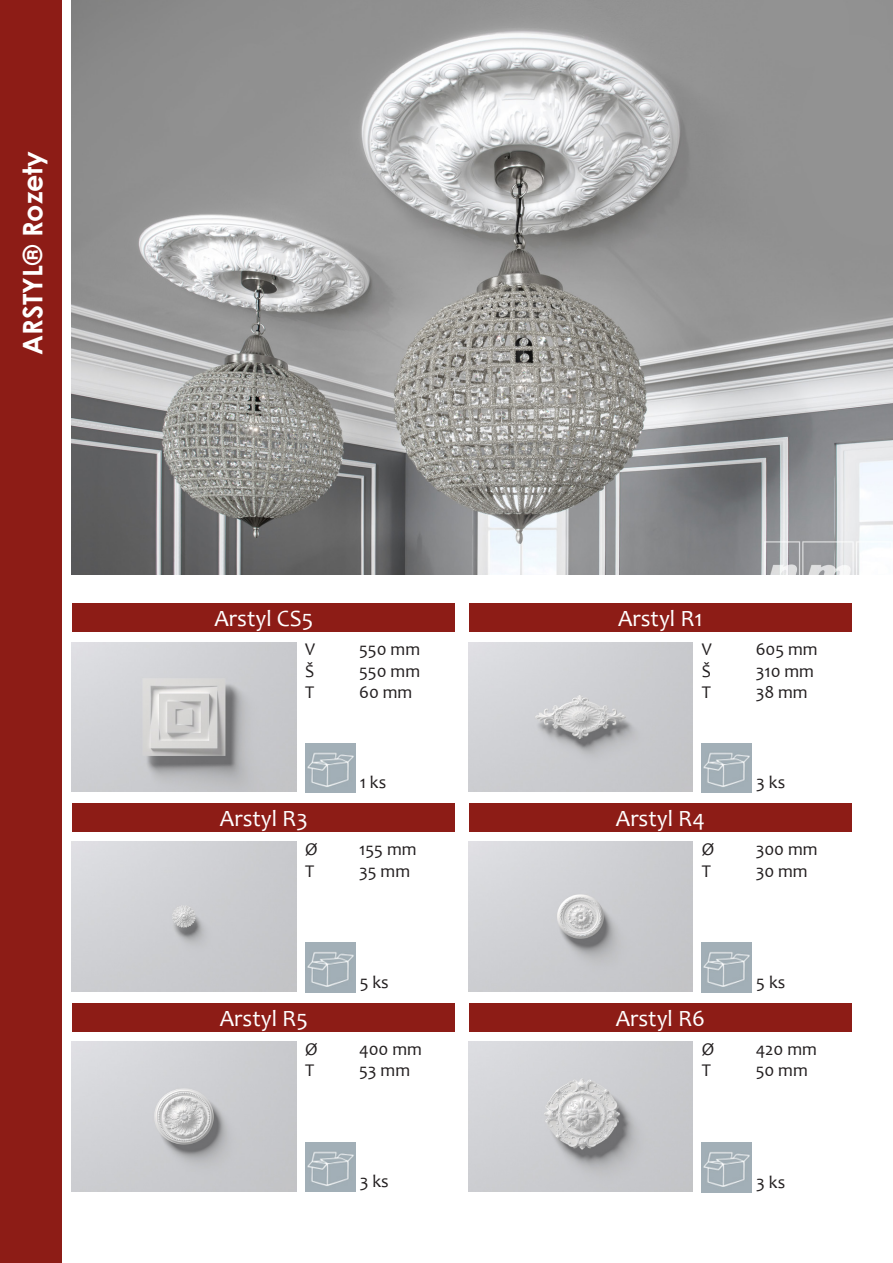
<style>
.page{position:relative;width:893px;height:1263px;background:#fff}
.page>*{position:absolute;margin:0;border:0;box-sizing:border-box;transform-origin:0 0}
.t1{font:700 27px "Century Gothic";color:#fff}
.t2{font:23.4px "Candara";color:#fff}
.t3{font:18px "Candara";color:#231f20}
</style>
<div class="page">
<div style="left:0;top:0;width:62px;height:1263px;background:#8d1c16"></div>
<img style="left:72px;top:0;width:821px;height:575px">
<img style="left:72px;top:642px;width:224px;height:150px">
<div style="left:73px;top:603px;width:382px;height:29px;background:#8d1c16"></div>
<img style="left:305px;top:743px;width:50px;height:49px">
<img style="left:468px;top:642px;width:225px;height:150px">
<div style="left:469px;top:603px;width:383px;height:29px;background:#8d1c16"></div>
<img style="left:702px;top:743px;width:50px;height:49px">
<img style="left:72px;top:842px;width:224px;height:149px">
<div style="left:73px;top:803px;width:382px;height:29px;background:#8d1c16"></div>
<img style="left:305px;top:943px;width:50px;height:49px">
<img style="left:468px;top:842px;width:225px;height:149px">
<div style="left:469px;top:803px;width:383px;height:29px;background:#8d1c16"></div>
<img style="left:702px;top:943px;width:50px;height:49px">
<img style="left:72px;top:1042px;width:224px;height:149px">
<div style="left:73px;top:1003px;width:382px;height:29px;background:#8d1c16"></div>
<img style="left:305px;top:1143px;width:50px;height:49px">
<img style="left:468px;top:1042px;width:225px;height:149px">
<div style="left:469px;top:1003px;width:383px;height:29px;background:#8d1c16"></div>
<img style="left:702px;top:1143px;width:50px;height:49px">
<p class="t1" style="left:12px;top:355px;width:205px;rotate:-90deg">ARSTYL® Rozety</p>
<p class="t2" style="left:215px;top:604px;width:100px">Arstyl CS5</p>
<p class="t3" style="left:305px;top:638px;width:11px">V</p>
<p class="t3" style="left:359px;top:638px;width:62px">550 mm</p>
<p class="t3" style="left:305px;top:660px;width:11px">Š</p>
<p class="t3" style="left:359px;top:660px;width:62px">550 mm</p>
<p class="t3" style="left:305px;top:681px;width:11px">T</p>
<p class="t3" style="left:359px;top:681px;width:55px">60 mm</p>
<p class="t3" style="left:360px;top:771px;width:28px">1 ks</p>
<p class="t2" style="left:220px;top:804px;width:89px">Arstyl R3</p>
<p class="t3" style="left:305px;top:838px;width:14px">Ø</p>
<p class="t3" style="left:359px;top:838px;width:59px">155 mm</p>
<p class="t3" style="left:305px;top:859px;width:11px">T</p>
<p class="t3" style="left:359px;top:859px;width:52px">35 mm</p>
<p class="t3" style="left:360px;top:970px;width:31px">5 ks</p>
<p class="t2" style="left:220px;top:1004px;width:89px">Arstyl R5</p>
<p class="t3" style="left:305px;top:1038px;width:14px">Ø</p>
<p class="t3" style="left:359px;top:1038px;width:64px">400 mm</p>
<p class="t3" style="left:305px;top:1059px;width:11px">T</p>
<p class="t3" style="left:359px;top:1059px;width:52px">53 mm</p>
<p class="t3" style="left:360px;top:1170px;width:30px">3 ks</p>
<p class="t2" style="left:618px;top:604px;width:86px">Arstyl R1</p>
<p class="t3" style="left:702px;top:638px;width:11px">V</p>
<p class="t3" style="left:756px;top:638px;width:64px">605 mm</p>
<p class="t3" style="left:702px;top:660px;width:11px">Š</p>
<p class="t3" style="left:756px;top:660px;width:60px">310 mm</p>
<p class="t3" style="left:702px;top:681px;width:11px">T</p>
<p class="t3" style="left:756px;top:681px;width:54px">38 mm</p>
<p class="t3" style="left:756px;top:771px;width:30px">3 ks</p>
<p class="t2" style="left:616px;top:804px;width:90px">Arstyl R4</p>
<p class="t3" style="left:702px;top:838px;width:14px">Ø</p>
<p class="t3" style="left:756px;top:838px;width:63px">300 mm</p>
<p class="t3" style="left:702px;top:859px;width:11px">T</p>
<p class="t3" style="left:756px;top:859px;width:54px">30 mm</p>
<p class="t3" style="left:756px;top:970px;width:31px">5 ks</p>
<p class="t2" style="left:616px;top:1004px;width:91px">Arstyl R6</p>
<p class="t3" style="left:702px;top:1038px;width:14px">Ø</p>
<p class="t3" style="left:756px;top:1038px;width:63px">420 mm</p>
<p class="t3" style="left:702px;top:1059px;width:11px">T</p>
<p class="t3" style="left:756px;top:1059px;width:54px">50 mm</p>
<p class="t3" style="left:756px;top:1170px;width:30px">3 ks</p>
</div>
